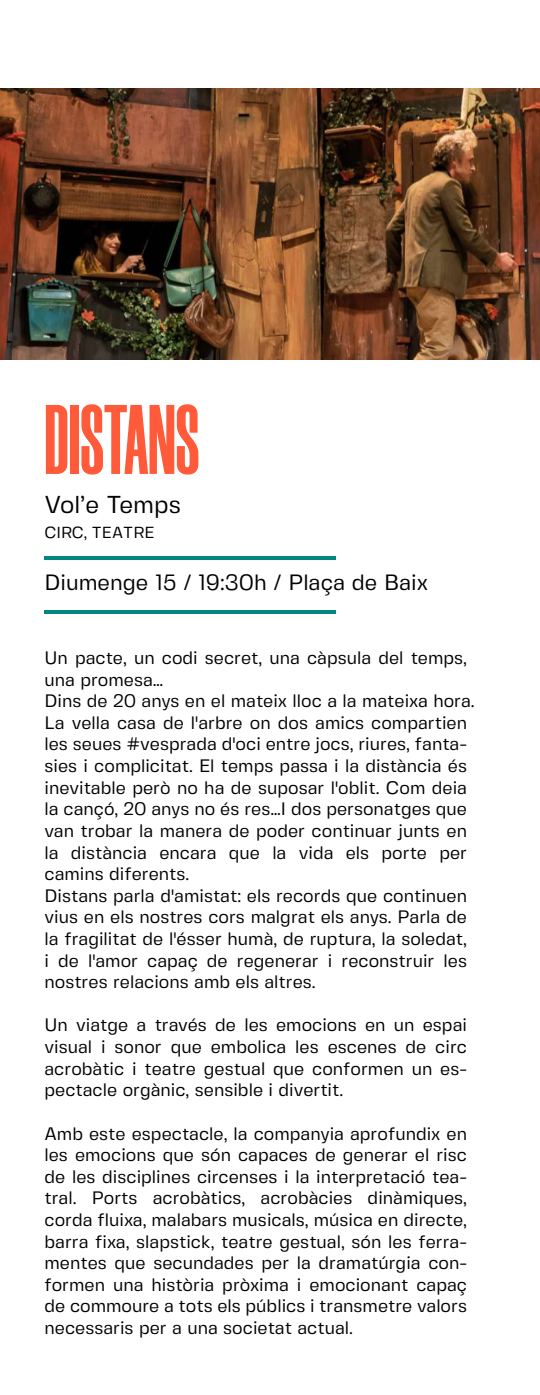
<style>
.page{position:relative;width:540px;height:1395px;background:#fff}
.page>*{position:absolute;margin:0;border:0;box-sizing:border-box;transform-origin:0 0}
.t1{font:800 98.65px "Morganite";color:#ff5a39}
.t2{font:24.45px "Fivo Sans Modern";color:#000}
.t3{font:22.1px "Fivo Sans Modern";color:#000}
.t4{font:18px/21.6px "Fivo Sans Modern";color:#000;text-align:justify}
.t5{font:16px "Fivo Sans Modern";color:#000}
</style>
<div class="page">
<hr style="left:44px;top:556px;width:292px;height:4px;background:#008880">
<hr style="left:44px;top:610px;width:292px;height:3px;background:#008880">
<img style="left:0;top:89px;width:540px;height:271px">
<h1 class="t1" style="left:44px;top:389px;width:157px">DISTANS</h1>
<h2 class="t2" style="left:44px;top:489px;width:138px">Vol’e Temps</h2>
<p class="t5" style="left:44px;top:522px;width:112px">CIRC, TEATRE</p>
<p class="t3" style="left:44px;top:569px;width:385px">Diumenge 15 / 19:30h / Plaça de Baix</p>
<p class="t4" style="left:44px;top:646px;width:432px;text-align:left">Un pacte, un codi secret, una càpsula del temps, una promesa…<br>Dins de 20 anys en el mateix lloc a la mateixa hora.<br>La vella casa de l'arbre on dos amics compartien les seues #vesprada d'oci entre jocs, riures, fanta&shy;sies i complicitat. El temps passa i la distància és inevitable però no ha de suposar l'oblit. Com deia la cançó, 20 anys no és res…I dos personatges que van trobar la manera de poder continuar junts en la distància encara que la vida els porte per camins diferents.<br>Distans parla d'amistat: els records que continuen vius en els nostres cors malgrat els anys. Parla de la fragilitat de l'ésser humà, de ruptura, la soledat, i de l'amor capaç de regenerar i reconstruir les nostres relacions amb els altres.</p>
<p class="t4" style="left:44px;top:1014px;width:424px">Un viatge a través de les emocions en un espai visual i sonor que embolica les escenes de circ acrobàtic i teatre gestual que conformen un es&shy;pectacle orgànic, sensible i divertit.</p>
<p class="t4" style="left:44px;top:1122px;width:424px">Amb este espectacle, la companyia aprofundix en les emocions que són capaces de generar el risc de les disciplines circenses i la interpretació tea&shy;tral. Ports acrobàtics, acrobàcies dinàmiques, corda fluixa, malabars musicals, música en directe, barra fixa, slapstick, teatre gestual, són les ferra&shy;mentes que secundades per la dramatúrgia con&shy;formen una història pròxima i emocionant capaç de commoure a tots els públics i transmetre valors necessaris per a una societat actual.</p>
</div>
